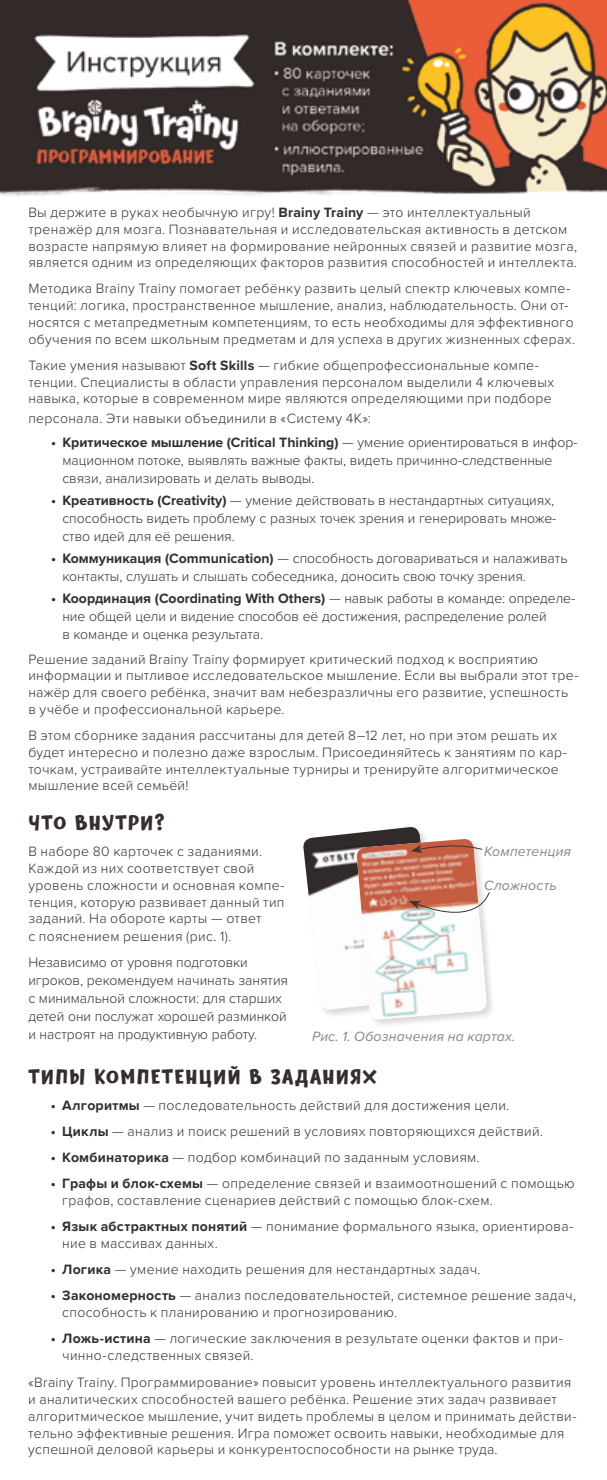
<style>
.page{position:relative;width:607px;height:1480px;background:#fff}
.page>*{position:absolute;margin:0;border:0;box-sizing:border-box;transform-origin:0 0}
.t1{font:700 22px "Umnik";letter-spacing:.045em;color:#362e2e}
.t2{font:300 14px/16.8px "Proxima Nova";letter-spacing:.025em;color:#362e2e}
.t3{font:300 14px/18px "Proxima Nova";color:#362e2e}
.t4{font:italic 14px "Proxima Nova";letter-spacing:.015em;color:#878787}
.s1{font-weight:700}
</style>
<div class="page">
<div style="left:302px;top:825px;width:143px;height:194px;background:#000;opacity:.15"></div>
<img style="left:302px;top:827px;width:135px;height:183px">
<img style="left:0;top:0;width:607px;height:197px">
<div style="left:355px;top:838px;width:141px;height:190px;background:#000;opacity:.15"></div>
<svg style="left:356px;top:838px;width:134px;height:182px"></svg>
<p class="t2" style="left:28px;top:203px;width:550px">Вы держите в руках необычную игру! <span class="s1">Brainy Trainy</span> — это интеллектуальный тренажёр для мозга. Познавательная и исследовательская активность в детском возрасте напрямую влияет на формирование нейронных связей и развитие мозга, является одним из определяющих факторов развития способностей и интеллекта.</p>
<p class="t2" style="left:28px;top:279px;width:548px">Методика Brainy Trainy помогает ребёнку развить целый спектр ключевых компе&shy;тенций: логика, пространственное мышление, анализ, наблюдательность. Они от&shy;носятся с метапредметным компетенциям, то есть необходимы для эффективного обучения по всем школьным предметам и для успеха в других жизненных сферах.</p>
<p class="t2" style="left:28px;top:356px;width:527px">Такие умения называют <span class="s1">Soft Skills</span> — гибкие общепрофессиональные компе&shy;тенции. Специалисты в области управления персоналом выделили 4 ключевых навыка, которые в современном мире являются определяющими при подборе</p>
<p class="t2" style="left:28px;top:409px;width:344px">персонала. Эти навыки объединили в «Систему 4К»:</p>
<p class="t3" style="left:62px;top:432px;width:516px;text-indent:-11px"><span class="s1">• Критическое мышление (Critical Thinking)</span> — умение ориентироваться в инфор&shy;мационном потоке, выявлять важные факты, видеть причинно-следственные связи, анализировать и делать выводы.</p>
<p class="t3" style="left:62px;top:490px;width:495px;text-indent:-11px"><span class="s1">• Креативность (Creativity)</span> — умение действовать в нестандартных ситуациях, способность видеть проблему с разных точек зрения и генерировать множе&shy;ство идей для её решения.</p>
<p class="t3" style="left:62px;top:548px;width:506px;text-indent:-11px"><span class="s1">• Коммуникация (Communication)</span> — способность договариваться и налаживать контакты, слушать и слышать собеседника, доносить свою точку зрения.</p>
<p class="t3" style="left:62px;top:588px;width:514px;text-indent:-11px"><span class="s1">• Координация (Coordinating With Others)</span> — навык работы в команде: определе&shy;ние общей цели и видение способов её достижения, распределение ролей<br>в команде и оценка результата.</p>
<p class="t2" style="left:28px;top:650px;width:551px">Решение заданий Brainy Trainy формирует критический подход к восприятию информации и пытливое исследовательское мышление. Если вы выбрали этот тре&shy;нажёр для своего ребёнка, значит вам небезразличны его развитие, успешность в учёбе и профессиональной карьере.</p>
<p class="t2" style="left:28px;top:726px;width:540px">В этом сборнике задания рассчитаны для детей 8–12 лет, но при этом решать их будет интересно и полезно даже взрослым. Присоединяйтесь к занятиям по кар&shy;точкам, устраивайте интеллектуальные турниры и тренируйте алгоритмическое мышление всей семьёй!</p>
<h1 class="t1" style="left:28px;top:812px;width:138px">ЧТО ВНУТРИ?</h1>
<p class="t2" style="left:28px;top:842px;width:258px">В наборе 80 карточек с заданиями.<br>Каждой из них соответствует свой уровень сложности и основная компе&shy;тенция, которую развивает данный тип заданий. На обороте карты — ответ<br>с пояснением решения (рис. 1).</p>
<p class="t3" style="left:28px;top:953px;width:261px">Независимо от уровня подготовки игроков, рекомендуем начинать занятия с минимальной сложности: для старших детей они послужат хорошей разминкой и настроят на продуктивную работу.</p>
<p class="t4" style="left:484px;top:843px;width:89px">Компетенция</p>
<p class="t4" style="left:484px;top:877px;width:74px">Сложность</p>
<p class="t4" style="left:312px;top:1028px;width:205px">Рис. 1. Обозначения на картах.</p>
<h1 class="t1" style="left:28px;top:1066px;width:350px">ТИПЫ КОМПЕТЕНЦИЙ В ЗАДАНИЯХ</h1>
<p class="t2" style="left:51px;top:1096px;width:460px"><span class="s1">• Алгоритмы</span> — последовательность действий для достижения цели.</p>
<p class="t2" style="left:51px;top:1122px;width:493px"><span class="s1">• Циклы</span> — анализ и поиск решений в условиях повторяющихся действий.</p>
<p class="t2" style="left:51px;top:1148px;width:430px"><span class="s1">• Комбинаторика</span> — подбор комбинаций по заданным условиям.</p>
<p class="t2" style="left:62px;top:1174px;width:514px;text-indent:-11px"><span class="s1">• Графы и блок-схемы</span> — определение связей и взаимоотношений с помощью графов, составление сценариев действий с помощью блок-схем.</p>
<p class="t2" style="left:62px;top:1217px;width:512px;text-indent:-11px"><span class="s1">• Язык абстрактных понятий</span> — понимание формального языка, ориентирова&shy;ние в массивах данных.</p>
<p class="t2" style="left:51px;top:1260px;width:431px"><span class="s1">• Логика</span> — умение находить решения для нестандартных задач.</p>
<p class="t2" style="left:62px;top:1286px;width:515px;text-indent:-11px"><span class="s1">• Закономерность</span> — анализ последовательностей, системное решение задач, способность к планированию и прогнозированию.</p>
<p class="t2" style="left:62px;top:1329px;width:502px;text-indent:-11px"><span class="s1">• Ложь-истина</span> — логические заключения в результате оценки фактов и при&shy;чинно-следственных связей.</p>
<p class="t2" style="left:28px;top:1373px;width:550px">«Brainy Trainy. Программирование» повысит уровень интеллектуального развития и аналитических способностей вашего ребёнка. Решение этих задач развивает алгоритмическое мышление, учит видеть проблемы в целом и принимать действи&shy;тельно эффективные решения. Игра поможет освоить навыки, необходимые для успешной деловой карьеры и конкурентоспособности на рынке труда.</p>
</div>
